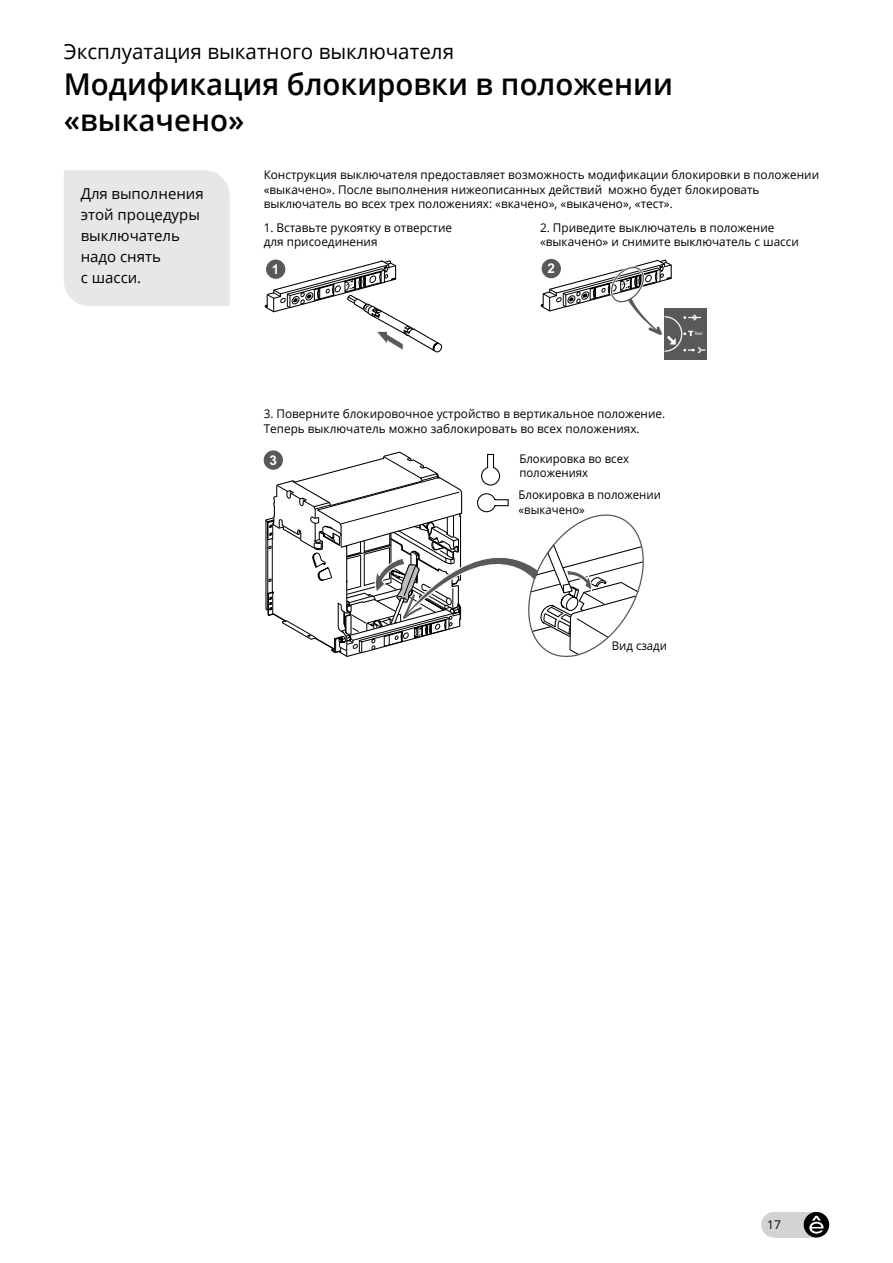
<style>
.page{position:relative;width:893px;height:1263px;background:#fff}
.page>*{position:absolute;margin:0;border:0;box-sizing:border-box;transform-origin:0 0}
.t1{font:600 30px/36px "Open Sans";color:#000}
.t2{font:21px "Open Sans";color:#000}
.t3{font:15px/21px "Open Sans";color:#000}
.t4{font:700 13.5px "Arial";color:#fff}
.t5{font:12px/14.4px "Open Sans";color:#000}
.t6{font:12px/14.4px "Open Sans";color:#000;scale:.95 1}
.t7{font:italic 4.35px "Helvetica";color:#fff}
</style>
<div class="page">
<div style="left:774px;top:1212px;width:42px;height:25px;background:#d1d3d4"></div>
<div style="left:804px;top:1212px;width:25px;height:25px;background:#000;border-radius:50%"></div>
<svg style="left:809px;top:1216px;width:15px;height:17px"></svg>
<div style="left:761px;top:1212px;width:26px;height:25px;background:#d1d3d4;border-radius:50%"></div>
<svg style="left:264px;top:260px;width:178px;height:93px"></svg>
<div style="left:266px;top:260px;width:19px;height:19px;background:#58595b;border-radius:50%"></div>
<div style="left:664px;top:308px;width:43px;height:52px;background:#58595b"></div>
<svg style="left:540px;top:259px;width:166px;height:95px"></svg>
<div style="left:542px;top:259px;width:19px;height:19px;background:#58595b;border-radius:50%"></div>
<svg style="left:265px;top:451px;width:379px;height:206px"></svg>
<div style="left:264px;top:450px;width:19px;height:20px;background:#58595b;border-radius:50%"></div>
<div style="left:64px;top:170px;width:166px;height:136px;background:#e6e7e8"></div>
<h2 class="t2" style="left:64px;top:37px;width:392px">Эксплуатация выкатного выключателя</h2>
<h1 class="t1" style="left:64px;top:65px;width:611px">Модификация блокировки в положении «выкачено»</h1>
<p class="t3" style="left:81px;top:182px;width:125px">Для выполнения этой процедуры выключатель надо снять<br>с шасси.</p>
<p class="t5" style="left:264px;top:167px;width:557px">Конструкция выключателя предоставляет возможность модификации блокировки в положении «выкачено». После выполнения нижеописанных действий можно будет блокировать выключатель во всех трех положениях: «вкачено», «выкачено», «тест».</p>
<p class="t5" style="left:264px;top:220px;width:190px">1. Вставьте рукоятку в отверстие для присоединения</p>
<p class="t5" style="left:540px;top:220px;width:260px">2. Приведите выключатель в положение «выкачено» и снимите выключатель с шасси</p>
<p class="t4" style="left:272px;top:259px;width:9px">1</p>
<p class="t4" style="left:547px;top:259px;width:9px">2</p>
<p class="t5" style="left:264px;top:406px;width:401px">3. Поверните блокировочное устройство в вертикальное положение.<br>Теперь выключатель можно заблокировать во всех положениях.</p>
<p class="t6" style="left:519px;top:451px;width:117px">Блокировка во всех положениях</p>
<p class="t6" style="left:519px;top:487px;width:151px">Блокировка в положении «выкачено»</p>
<p class="t4" style="left:270px;top:450px;width:9px">3</p>
<p class="t7" style="left:694px;top:331px;width:11px">Test</p>
<p class="t6" style="left:612px;top:638px;width:60px">Вид сзади</p>
<p class="t5" style="left:767px;top:1217px;width:15px">17</p>
</div>
